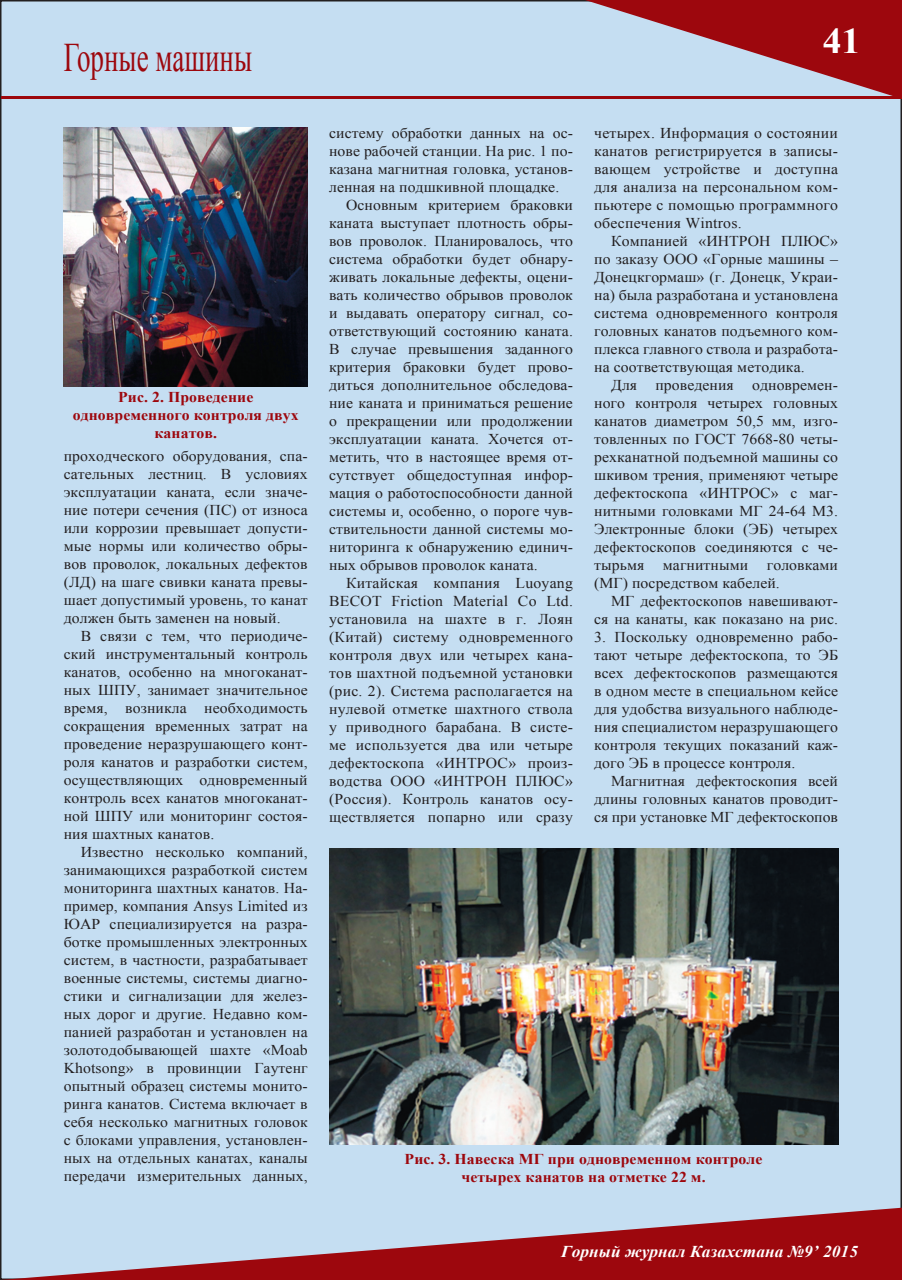
<style>
.page{position:relative;width:902px;height:1280px;background:#fff}
.page>*{position:absolute;margin:0;border:0;box-sizing:border-box;transform-origin:0 0}
.рубрика{font:40.5px "Times New Roman";color:#9d070d;scale:.67 1}
.t1{font:700 36px "Times New Roman";color:#fff;scale:1.05 1}
.t2{font:italic 700 16.5px "Times New Roman";letter-spacing:.005em;color:#fff;scale:1.05 1}
.текст_статьи{font:15px/18px "Times New Roman";letter-spacing:.005em;color:#231f20;text-align:justify;scale:1.05 1}
.рисунок{font:700 15px/18px "Times New Roman";letter-spacing:.005em;color:#9d070d;text-align:center;scale:1.05 1}
</style>
<div class="page">
<div style="left:1px;top:1px;width:900px;height:1278px;background:#c5def2"></div>
<svg style="left:0;top:1208px;width:901px;height:72px"></svg>
<svg style="left:585px;top:0;width:316px;height:96px"></svg>
<hr style="left:2px;top:96px;width:899px;height:3px;background:#9d070d">
<img style="left:64px;top:128px;width:243px;height:258px">
<img style="left:329px;top:848px;width:509px;height:297px">
<p class="рубрика" style="left:64px;top:31px;width:283px">Горные машины</p>
<p class="рисунок" style="left:73px;top:388px;width:217px">Рис. 2. Проведение одновременного контроля двух канатов.</p>
<p class="текст_статьи" style="left:64px;top:447px;width:234px">проходческого оборудования, спа&shy;сательных лестниц. В условиях эксплуатации каната, если значе&shy;ние потери сечения (ПС) от износа или коррозии превышает допусти&shy;мые нормы или количество обры&shy;вов проволок, локальных дефектов (ЛД) на шаге свивки каната превы&shy;шает допустимый уровень, то канат должен быть заменен на новый.</p>
<p class="текст_статьи" style="left:64px;top:627px;width:234px;text-indent:17px">В связи с тем, что периодиче&shy;ский инструментальный контроль канатов, особенно на многоканат&shy;ных ШПУ, занимает значительное время, возникла необходимость сокращения временных затрат на проведение неразрушающего конт&shy;роля канатов и разработки систем, осуществляющих одновременный контроль всех канатов многоканат&shy;ной ШПУ или мониторинг состоя&shy;ния шахтных канатов.</p>
<p class="текст_статьи" style="left:64px;top:843px;width:234px;text-indent:17px">Известно несколько компаний, занимающихся разработкой систем мониторинга шахтных канатов. На&shy;пример, компания Ansys Limited из ЮАР специализируется на разра&shy;ботке промышленных электронных систем, в частности, разрабатывает военные системы, системы диагно&shy;стики и сигнализации для желез&shy;ных дорог и другие. Недавно ком&shy;панией разработан и установлен на золотодобывающей шахте «Moab Khotsong» в провинции Гаутенг опытный образец системы монито&shy;ринга канатов. Система включает в себя несколько магнитных головок с блоками управления, установлен&shy;ных на отдельных канатах, каналы передачи измерительных данных,</p>
<p class="t1" style="left:822px;top:16px;width:38px">41</p>
<p class="текст_статьи" style="left:329px;top:124px;width:234px">систему обработки данных на ос&shy;нове рабочей станции. На рис. 1 по&shy;казана магнитная головка, установ&shy;ленная на подшкивной площадке.</p>
<p class="текст_статьи" style="left:329px;top:196px;width:234px;text-indent:17px">Основным критерием браковки каната выступает плотность обры&shy;вов проволок. Планировалось, что система обработки будет обнару&shy;живать локальные дефекты, оцени&shy;вать количество обрывов проволок и выдавать оператору сигнал, со&shy;ответствующий состоянию каната.<br>В случае превышения заданного критерия браковки будет прово&shy;диться дополнительное обследова&shy;ние каната и приниматься решение о прекращении или продолжении эксплуатации каната. Хочется от&shy;метить, что в настоящее время от&shy;сутствует общедоступная инфор&shy;мация о работоспособности данной системы и, особенно, о пороге чув&shy;ствительности данной системы мо&shy;ниторинга к обнаружению единич&shy;ных обрывов проволок каната.</p>
<p class="текст_статьи" style="left:329px;top:574px;width:234px;text-indent:17px">Китайская компания Luoyang BECOT Friction Material Co Ltd. установила на шахте в г. Лоян (Китай) систему одновременного контроля двух или четырех кана&shy;тов шахтной подъемной установки (рис. 2). Система располагается на нулевой отметке шахтного ствола у приводного барабана. В систе&shy;ме используется два или четыре дефектоскопа «ИНТРОС» произ&shy;водства OOO «ИНТРОН ПЛЮС» (Россия). Контроль канатов осу&shy;ществляется попарно или сразу</p>
<p class="текст_статьи" style="left:594px;top:124px;width:234px">четырех. Информация о состоянии канатов регистрируется в записы&shy;вающем устройстве и доступна для анализа на персональном ком&shy;пьютере с помощью программного обеспечения Wintros.</p>
<p class="текст_статьи" style="left:594px;top:232px;width:234px;text-indent:17px">Компанией «ИНТРОН ПЛЮС» по заказу ООО «Горные машины – Донецкгормаш» (г. Донецк, Украи&shy;на) была разработана и установлена система одновременного контроля головных канатов подъемного ком&shy;плекса главного ствола и разработа&shy;на соответствующая методика.</p>
<p class="текст_статьи" style="left:594px;top:376px;width:234px;text-indent:17px">Для проведения одновремен&shy;ного контроля четырех головных канатов диаметром 50,5 мм, изго&shy;товленных по ГОСТ 7668-80 четы&shy;рехканатной подъемной машины со шкивом трения, применяют четыре дефектоскопа «ИНТРОС» с маг&shy;нитными головками МГ 24-64 М3.<br>Электронные блоки (ЭБ) четырех дефектоскопов соединяются с че&shy;тырьмя магнитными головками (МГ) посредством кабелей.</p>
<p class="текст_статьи" style="left:594px;top:592px;width:234px;text-align:right">МГ дефектоскопов навешивают&shy;ся на канаты, как показано на рис.</p>
<p class="текст_статьи" style="left:594px;top:628px;width:234px">3. Поскольку одновременно рабо&shy;тают четыре дефектоскопа, то ЭБ всех дефектоскопов размещаются в одном месте в специальном кейсе для удобства визуального наблюде&shy;ния специалистом неразрушающего контроля текущих показаний каж&shy;дого ЭБ в процессе контроля.</p>
<p class="текст_статьи" style="left:594px;top:772px;width:234px;text-indent:17px">Магнитная дефектоскопия всей длины головных канатов проводит&shy;ся при установке МГ дефектоскопов</p>
<p class="рисунок" style="left:404px;top:1150px;width:342px">Рис. 3. Навеска МГ при одновременном контроле</p>
<p class="рисунок" style="left:461px;top:1168px;width:234px">четырех канатов на отметке 22 м.</p>
<p class="t2" style="left:561px;top:1239px;width:284px">Горный журнал Казахстана №9’ 2015</p>
</div>
